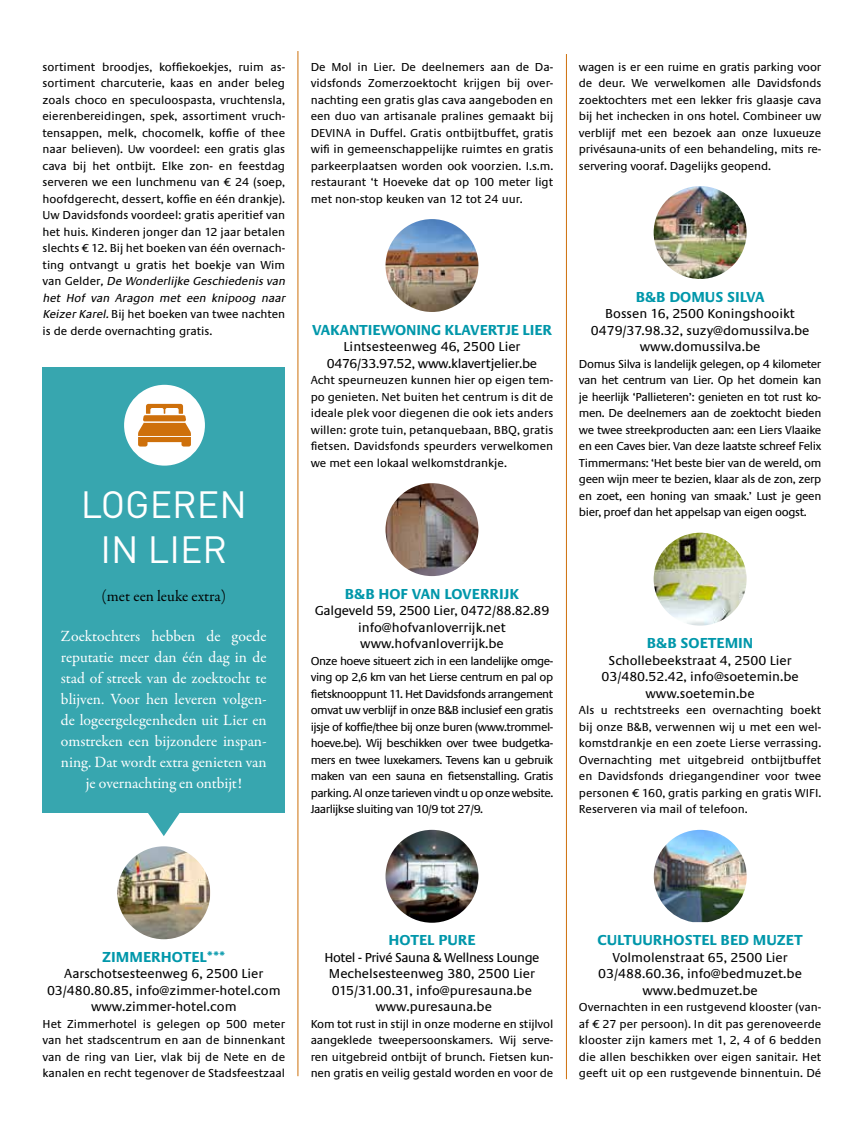
<style>
.page{position:relative;width:864px;height:1140px;background:#fff}
.page>*{position:absolute;margin:0;border:0;box-sizing:border-box;transform-origin:0 0}
.t1{font:37.5px/45px "DIN";color:#fff}
.t2{font:15.75px/21px "Garamond Premr Pro";letter-spacing:-.005em;color:#fff;text-align:center}
.t3{font:15.75px "Garamond Premr Pro";color:#000}
.t4{font:700 15px "Praxis EF";color:#0097aa}
.t5{font:13.5px/16.5px "Praxis EF";color:#000;text-align:center}
.t6{font:12px/16.5px "Praxis EF";color:#000;text-align:justify}
.s1{font-style:italic}
</style>
<div class="page">
<div style="left:43px;top:368px;width:242px;height:445px;background:#37a6af"></div>
<div style="left:124px;top:385px;width:81px;height:80px;background:#fff;border-radius:50%"></div>
<hr style="left:297px;top:51px;width:1px;height:1025px;background:#ce700b">
<img style="left:117px;top:846px;width:93px;height:93px;border-radius:46px">
<img style="left:385px;top:219px;width:93px;height:93px;border-radius:46px">
<img style="left:385px;top:483px;width:93px;height:93px;border-radius:46px">
<img style="left:385px;top:830px;width:93px;height:92px;border-radius:46px">
<img style="left:653px;top:186px;width:93px;height:93px;border-radius:46px">
<img style="left:653px;top:532px;width:93px;height:93px;border-radius:46px">
<img style="left:653px;top:830px;width:93px;height:92px">
<hr style="left:566px;top:54px;width:1px;height:1025px;background:#ce700b">
<svg style="left:148px;top:813px;width:32px;height:23px"></svg>
<svg style="left:138px;top:404px;width:53px;height:42px"></svg>
<p class="t6" style="left:43px;top:59px;width:246px;text-align:left">sortiment broodjes, koffiekoekjes, ruim as&shy;sortiment charcuterie, kaas en ander beleg zoals choco en speculoospasta, vruchtensla, eierenbereidingen, spek, assortiment vruch&shy;tensappen, melk, chocomelk, koffie of thee naar believen). Uw voordeel: een gratis glas cava bij het ontbijt. Elke zon- en feestdag serveren we een lunchmenu van € 24 (soep, hoofdgerecht, dessert, koffie en één drankje).<br>Uw Davidsfonds voordeel: gratis aperitief van het huis. Kinderen jonger dan 12 jaar betalen slechts € 12. Bij het boeken van één overnach&shy;ting ontvangt u gratis het boekje van Wim va n G e l d e r<span class="s1">, De Wonderlijke Geschiedenis van het Hof van Aragon met een knipoog naar Keizer Karel.</span>Bij het boeken van twee nachten is de derde overnachting gratis.</p>
<p class="t6" style="left:310px;top:59px;width:244px">De Mol in Lier. De deelnemers aan de Da&shy;vidsfonds Zomerzoektocht krijgen bij over&shy;nachting een gratis glas cava aangeboden en een duo van artisanale pralines gemaakt bij DEVINA in Duffel. Gratis ontbijtbuffet, gratis wifi in gemeenschappelijke ruimtes en gratis parkeerplaatsen worden ook voorzien. I.s.m. restaurant ‘t Hoeveke dat op 100 meter ligt met non-stop keuken van 12 tot 24 uur.</p>
<p class="t4" style="left:312px;top:321px;width:241px">VAKANTIEWONING KLAVERTJE LIER</p>
<p class="t5" style="left:327px;top:339px;width:212px">Lintsesteenweg 46, 2500 Lier<br>0476/33.97.52, www.klavertjelier.be</p>
<p class="t6" style="left:310px;top:372px;width:244px">Acht speurneuzen kunnen hier op eigen tem&shy;po genieten. Net buiten het centrum is dit de ideale plek voor diegenen die ook iets anders willen: grote tuin, petanquebaan, BBQ, gratis fietsen. Davidsfonds speurders verwelkomen we met een lokaal welkomstdrankje.</p>
<h1 class="t1" style="left:100px;top:482px;width:102px;text-indent:-20px">LOGEREN<br>IN LIER</h1>
<h2 class="t3" style="left:101px;top:586px;width:126px">(met een leuke extra)</h2>
<p class="t2" style="left:61px;top:625px;width:207px">Zoektochters hebben de goede reputatie meer dan één dag in de stad of streek van de zoektocht te blijven. Voor hen leveren volgen&shy;de logeergelegenheden uit Lier en omstreken een bijzondere inspan&shy;ning. Dat wordt extra genieten van je overnachting en ontbijt!</p>
<p class="t4" style="left:345px;top:585px;width:176px">B&amp;B HOF VAN LOVERRIJK</p>
<p class="t5" style="left:314px;top:603px;width:236px">Galgeveld 59, 2500 Lier, 0472/88.82.89 info@hofvanloverrijk.net www.hofvanloverrijk.be</p>
<p class="t6" style="left:310px;top:653px;width:244px">Onze hoeve situeert zich in een landelijke omge&shy;ving op 2,6 km van het Lierse centrum en pal op fietsknooppunt 11. Het Davidsfonds arrangement omvat uw verblijf in onze B&amp;B inclusief een gratis ijsje of koffie/thee bij onze buren (www.trommel&shy;hoeve.be). Wij beschikken over twee budgetka&shy;mers en twee luxekamers. Tevens kan u gebruik maken van een sauna en fietsenstalling. Gratis parking. Al onze tarieven vindt u op onze website.<br>Jaarlijkse sluiting van 10/9 tot 27/9.</p>
<p class="t6" style="left:578px;top:59px;width:244px">wagen is er een ruime en gratis parking voor de deur. We verwelkomen alle Davidsfonds zoektochters met een lekker fris glaasje cava bij het inchecken in ons hotel. Combineer uw verblijf met een bezoek aan onze luxueuze privésauna-units of een behandeling, mits re&shy;servering vooraf. Dagelijks geopend.</p>
<p class="t4" style="left:635px;top:288px;width:130px">B&amp;B DOMUS SILVA</p>
<p class="t5" style="left:590px;top:306px;width:220px">Bossen 16, 2500 Koningshooikt<br>0479/37.98.32, suzy@domussilva.be www.domussilva.be</p>
<p class="t6" style="left:578px;top:356px;width:244px">Domus Silva is landelijk gelegen, op 4 kilometer van het centrum van Lier. Op het domein kan je heerlijk ‘Pallieteren’: genieten en tot rust ko&shy;men. De deelnemers aan de zoektocht bieden we twee streekproducten aan: een Liers Vlaaike en een Caves bier. Van deze laatste schreef Felix Timmermans: ‘Het beste bier van de wereld, om geen wijn meer te bezien, klaar als de zon, zerp en zoet, een honing van smaak.’ Lust je geen bier, proef dan het appelsap van eigen oogst.</p>
<p class="t4" style="left:646px;top:635px;width:108px">B&amp;B SOETEMIN</p>
<p class="t5" style="left:601px;top:652px;width:199px">Schollebeekstraat 4, 2500 Lier<br>03/480.52.42, info@soetemin.be www.soetemin.be</p>
<p class="t6" style="left:578px;top:702px;width:244px">Als u rechtstreeks een overnachting boekt bij onze B&amp;B, verwennen wij u met een wel&shy;komstdrankje en een zoete Lierse verrassing.<br>Overnachting met uitgebreid ontbijtbuffet en Davidsfonds driegangendiner voor twee personen € 160, gratis parking en gratis WIFI.<br>Reserveren via mail of telefoon.</p>
<p class="t4" style="left:102px;top:948px;width:125px">ZIMMERHOTEL***</p>
<p class="t5" style="left:47px;top:966px;width:235px">Aarschotsesteenweg 6, 2500 Lier<br>03/480.80.85, info@zimmer-hotel.com www.zimmer-hotel.com</p>
<p class="t6" style="left:43px;top:1016px;width:244px">Het Zimmerhotel is gelegen op 500 meter van het stadscentrum en aan de binnenkant van de ring van Lier, vlak bij de Nete en de kanalen en recht tegenover de Stadsfeestzaal</p>
<p class="t4" style="left:388px;top:932px;width:88px">HOTEL PURE</p>
<p class="t5" style="left:324px;top:949px;width:216px">Hotel - Privé Sauna &amp; Wellness Lounge<br>Mechelsesteenweg 380, 2500 Lier<br>015/31.00.31, info@puresauna.be www.puresauna.be</p>
<p class="t6" style="left:310px;top:1016px;width:244px">Kom tot rust in stijl in onze moderne en stijlvol aangeklede tweepersoonskamers. Wij serve&shy;ren uitgebreid ontbijt of brunch. Fietsen kun&shy;nen gratis en veilig gestald worden en voor de</p>
<p class="t4" style="left:597px;top:932px;width:207px">CULTUURHOSTEL BED MUZET</p>
<p class="t5" style="left:598px;top:949px;width:205px">Volmolenstraat 65, 2500 Lier<br>03/488.60.36, info@bedmuzet.be www.bedmuzet.be</p>
<p class="t6" style="left:578px;top:999px;width:244px">Overnachten in een rustgevend klooster (van&shy;af € 27 per persoon). In dit pas gerenoveerde klooster zijn kamers met 1, 2, 4 of 6 bedden die allen beschikken over eigen sanitair. Het geeft uit op een rustgevende binnentuin. Dé</p>
</div>
